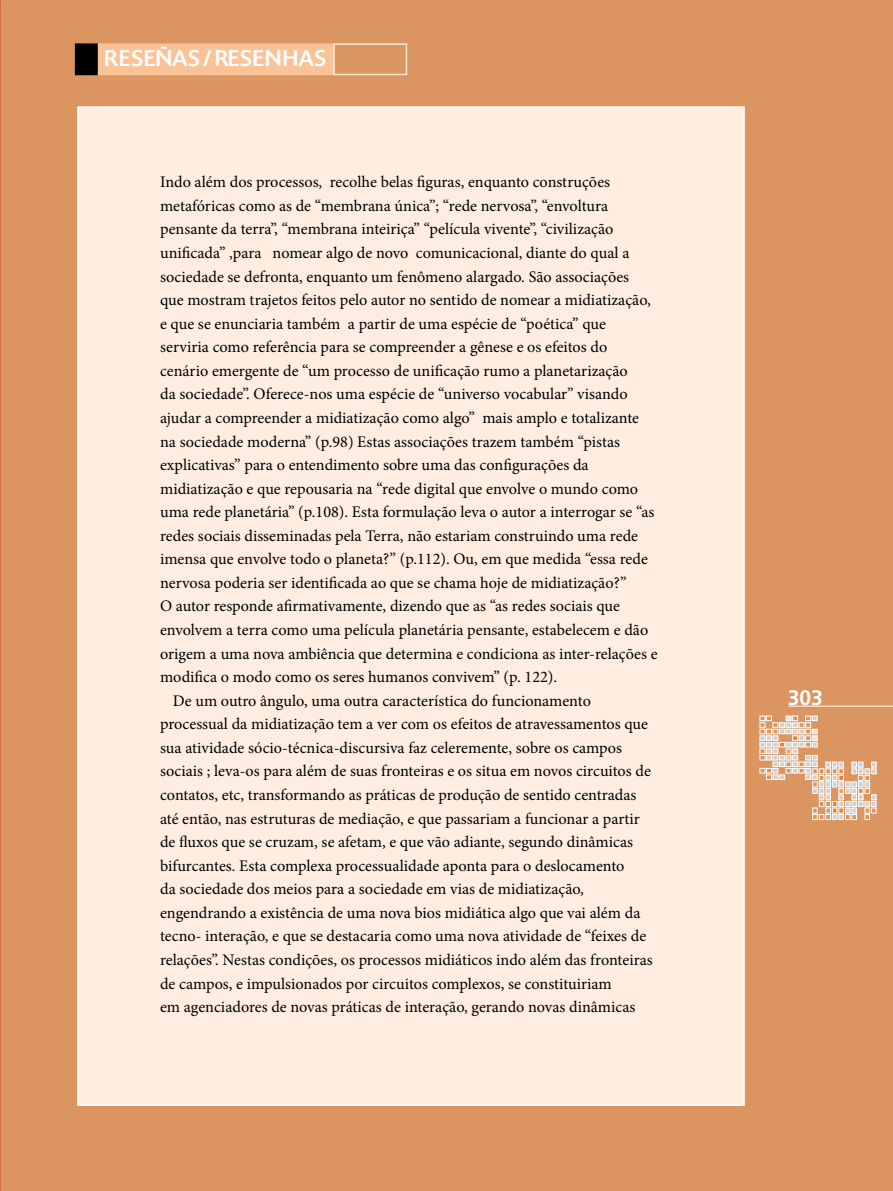
<style>
.page{position:relative;width:893px;height:1191px;background:#da9560}
.page>*{position:absolute;margin:0;border:0;box-sizing:border-box;transform-origin:0 0}
.t1{font:22.5px "Delta";letter-spacing:.02em;color:#fff}
.t2{font:700 21px "Frutiger";color:#fff}
.t3{font:16.2px "Minion Pro";color:#000}
.s1{color:#f07e2d}
</style>
<div class="page">
<hr style="left:0;top:0;width:1px;height:1191px;background:#f6a86c">
<hr style="left:788px;top:706px;width:105px;height:1px;background:#fff">
<svg style="left:759px;top:716px;width:117px;height:103px"></svg>
<div style="left:77px;top:106px;width:668px;height:1000px;background:#feede0;border:2px solid #fff"></div>
<div style="left:85px;top:43px;width:250px;height:32px;background:#fac397;border:2px solid #fac397"></div>
<div style="left:76px;top:44px;width:21px;height:30px;background:#000"></div>
<div style="left:75px;top:43px;width:23px;height:32px;border:2px solid #000"></div>
<div style="left:333px;top:43px;width:74px;height:32px;border:2px solid #fde8d6"></div>
<h1 class="t1" style="left:104px;top:45px;width:223px">RESEÑAS / RESENHAS</h1>
<p class="t3" style="left:160px;top:171px;width:452px">Indo além dos processos, recolhe belas figuras, enquanto construções</p>
<p class="t3" style="left:160px;top:195px;width:450px">metafóricas como as de “membrana única”; “rede nervosa”, “envoltura</p>
<p class="t3" style="left:160px;top:218px;width:455px">pensante da terra”, “membrana inteiriça” “película vivente”, “civilização</p>
<p class="t3" style="left:160px;top:242px;width:471px">unificada” ,para nomear algo de novo comunicacional, diante do qual a</p>
<p class="t3" style="left:160px;top:265px;width:471px">sociedade se defronta, enquanto um fenômeno alargado. São associações</p>
<p class="t3" style="left:160px;top:289px;width:492px">que mostram trajetos feitos pelo autor no sentido de nomear a midiatização,</p>
<p class="t3" style="left:160px;top:313px;width:447px">e que se enunciaria também a partir de uma espécie de “poética” que</p>
<p class="t3" style="left:160px;top:336px;width:449px">serviria como referência para se compreender a gênese e os efeitos do</p>
<p class="t3" style="left:160px;top:360px;width:469px">cenário emergente de “um processo de unificação rumo a planetarização</p>
<p class="t3" style="left:160px;top:383px;width:469px">da sociedade”. Oferece-nos uma espécie de “universo vocabular” visando</p>
<p class="t3" style="left:160px;top:407px;width:480px">ajudar a compreender a midiatização como algo” mais amplo e totalizante</p>
<p class="t3" style="left:160px;top:430px;width:462px">na sociedade moderna” (p.98) Estas associações trazem também “pistas</p>
<p class="t3" style="left:160px;top:454px;width:430px">explicativas” para o entendimento sobre uma das configurações da</p>
<p class="t3" style="left:160px;top:477px;width:480px">midiatização e que repousaria na “rede digital que envolve o mundo como</p>
<p class="t3" style="left:160px;top:501px;width:496px">uma rede planetária” (p.108). Esta formulação leva o autor a interrogar se “as</p>
<p class="t3" style="left:160px;top:525px;width:479px">redes sociais disseminadas pela Terra, não estariam construindo uma rede</p>
<p class="t3" style="left:160px;top:548px;width:489px">imensa que envolve todo o planeta?” (p.112). Ou, em que medida “essa rede</p>
<p class="t3" style="left:160px;top:572px;width:468px">nervosa poderia ser identificada ao que se chama hoje de midiatização?”</p>
<p class="t3" style="left:160px;top:595px;width:461px">O autor responde afirmativamente, dizendo que as “as redes sociais que</p>
<p class="t3" style="left:160px;top:619px;width:490px">envolvem a terra como uma película planetária pensante, estabelecem e dão</p>
<p class="t3" style="left:160px;top:642px;width:499px">origem a uma nova ambiência que determina e condiciona as inter-relações e</p>
<p class="t3" style="left:160px;top:666px;width:399px">modifica o modo como os seres humanos convivem” (p. 122).</p>
<p class="t3" style="left:173px;top:689px;width:420px">De um outro ângulo, uma outra característica do funcionamento</p>
<p class="t3" style="left:160px;top:713px;width:489px">processual da midiatização tem a ver com os efeitos de atravessamentos que</p>
<p class="t3" style="left:160px;top:737px;width:463px">sua atividade sócio-técnica-discursiva faz celeremente, sobre os campos</p>
<p class="t3" style="left:160px;top:760px;width:492px">sociais ; leva-os para além de suas fronteiras e os situa em novos circuitos de</p>
<p class="t3" style="left:160px;top:784px;width:478px">contatos, etc, transformando as práticas de produção de sentido centradas</p>
<p class="t3" style="left:160px;top:807px;width:481px">até então, nas estruturas de mediação, e que passariam a funcionar a partir</p>
<p class="t3" style="left:160px;top:831px;width:474px">de fluxos que se cruzam, se afetam, e que vão adiante, segundo dinâmicas</p>
<p class="t3" style="left:160px;top:854px;width:466px">bifurcantes. Esta complexa processualidade aponta para o deslocamento</p>
<p class="t3" style="left:160px;top:878px;width:425px">da sociedade dos meios para a sociedade em vias de midiatização,</p>
<p class="t3" style="left:160px;top:901px;width:482px">engendrando a existência de uma nova bios midiática algo que vai além da</p>
<p class="t3" style="left:160px;top:925px;width:488px">tecno- interação, e que se destacaria como uma nova atividade de “feixes de</p>
<p class="t3" style="left:160px;top:949px;width:494px">relações”. Nestas condições, os processos midiáticos indo além das fronteiras</p>
<p class="t3" style="left:160px;top:972px;width:453px">de campos, e impulsionados por circuitos complexos, se constituiriam</p>
<p class="t3" style="left:160px;top:996px;width:477px">em agenciadores de novas práticas de interação, gerando novas dinâmicas</p>
<p class="t2" style="left:788px;top:685px;width:63px">303<span class="s1">303</span></p>
</div>
